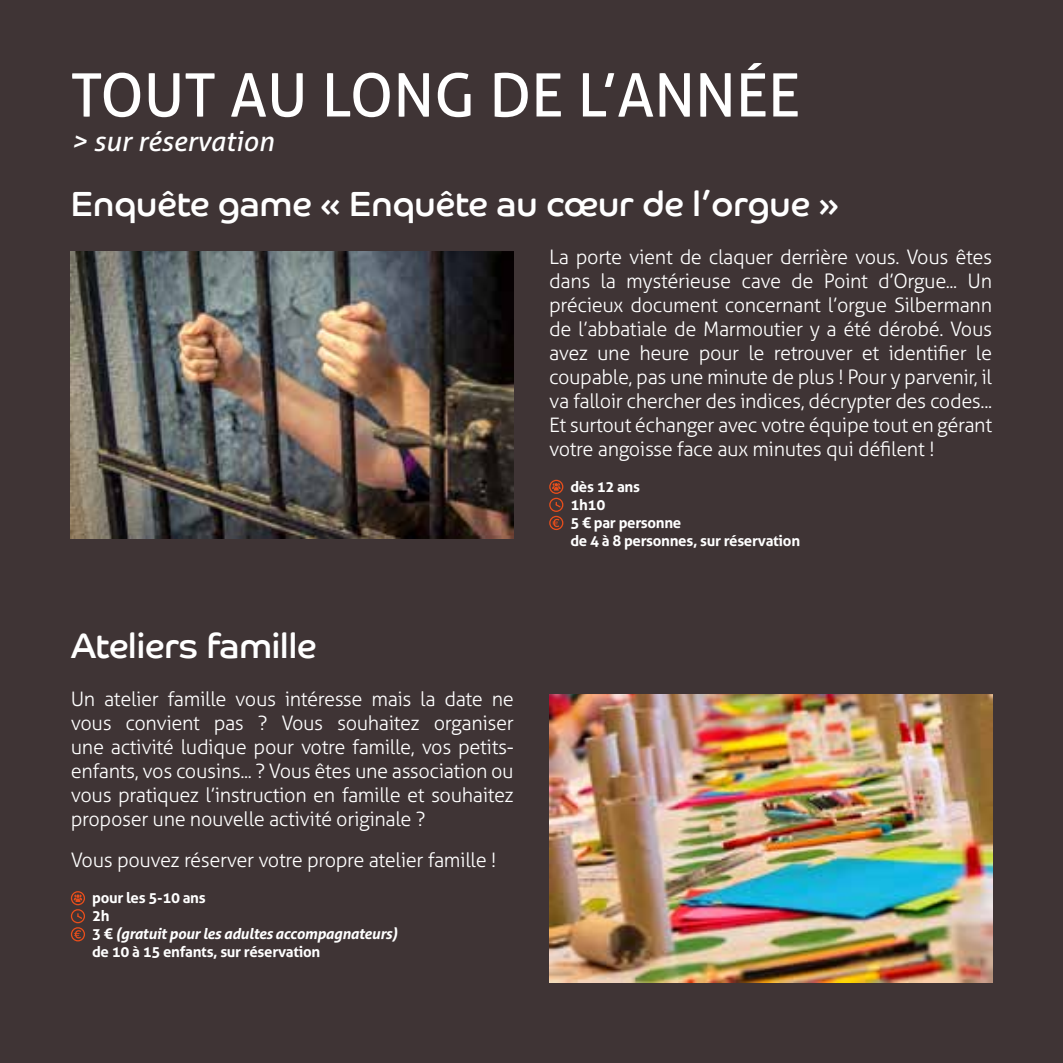
<style>
.page{position:relative;width:1063px;height:1063px;background:#3f3435}
.page>*{position:absolute;margin:0;border:0;box-sizing:border-box;transform-origin:0 0}
.t1{font:60px "Aller";color:#fff}
.t2{font:35px "Co Headline";color:#fff}
.t3{font:italic 27.5px "Aller";color:#fff}
.t4{font:300 20px/24px "Aller";letter-spacing:-.02em;color:#fff;text-align:justify}
.t5{font:700 15px/18px "Aller";letter-spacing:-.02em;color:#fff}
.s1{font-style:italic}
</style>
<div class="page">
<img style="left:71px;top:252px;width:443px;height:287px">
<img style="left:549px;top:694px;width:443px;height:288px">
<svg style="left:71px;top:891px;width:14px;height:50px"></svg>
<svg style="left:549px;top:480px;width:14px;height:50px"></svg>
<h1 class="t1" style="left:71px;top:59px;width:731px">TOUT AU LONG DE L’ANNÉE</h1>
<h3 class="t3" style="left:71px;top:125px;width:205px">&gt; sur réservation</h3>
<h2 class="t2" style="left:71px;top:184px;width:769px">Enquête game « Enquête au cœur de l’orgue »</h2>
<p class="t4" style="left:549px;top:245px;width:444px">La porte vient de claquer derrière vous. Vous êtes dans la mystérieuse cave de Point d’Orgue... Un précieux document concernant l’orgue Silbermann de l’abbatiale de Marmoutier y a été dérobé. Vous avez une heure pour le retrouver et identifier le coupable, pas une minute de plus ! Pour y parvenir, il va falloir chercher des indices, décrypter des codes...<br>Et surtout échanger avec votre équipe tout en gérant votre angoisse face aux minutes qui défilent !</p>
<p class="t5" style="left:570px;top:478px;width:231px">dès 12 ans<br>1h10<br>5 € par personne<br>de 4 à 8 personnes, sur réservation</p>
<h2 class="t2" style="left:71px;top:625px;width:247px">Ateliers famille</h2>
<p class="t4" style="left:71px;top:687px;width:444px">Un atelier famille vous intéresse mais la date ne vous convient pas ? Vous souhaitez organiser une activité ludique pour votre famille, vos petits&shy;enfants, vos cousins... ? Vous êtes une association ou vous pratiquez l’instruction en famille et souhaitez proposer une nouvelle activité originale ?</p>
<p class="t4" style="left:71px;top:848px;width:427px">Vous pouvez réserver votre propre atelier famille !</p>
<p class="t5" style="left:92px;top:889px;width:307px">pour les 5-10 ans<br>2h<br>3 € <span class="s1">(gratuit pour les adultes accompagnateurs) </span>de 10 à 15 enfants, sur réservation</p>
</div>
